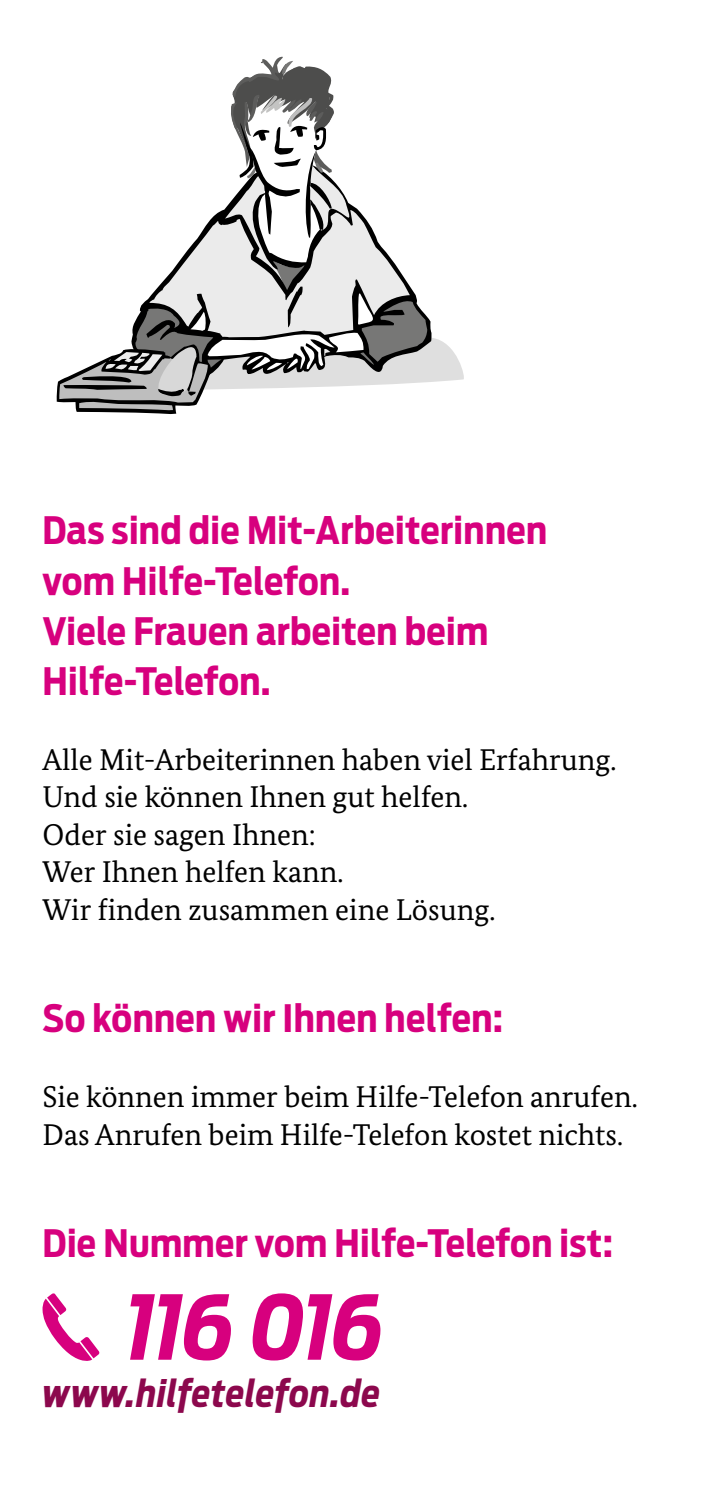
<style>
.page{position:relative;width:709px;height:1489px;background:#fff}
.page>*{position:absolute;margin:0;border:0;box-sizing:border-box;transform-origin:0 0}
.t1{font:700 37.5px/50px "Antenna Condensed";letter-spacing:.01em;color:#d7007e}
.t2{font:italic 700 37px "Antenna Condensed";letter-spacing:.015em;color:#8c084d}
.t3{font:30px "Bundes Serif";color:#000}
</style>
<div class="page">
<svg style="left:57px;top:57px;width:407px;height:357px"></svg>
<svg style="left:42px;top:1293px;width:58px;height:68px"></svg>
<svg style="left:130px;top:1293px;width:250px;height:67px"></svg>
<h2 class="t1" style="left:43px;top:505px;width:506px">Das sind die Mit-Arbeiterinnen vom Hilfe-Telefon.<br>Viele Frauen arbeiten beim<br>Hilfe-Telefon.</h2>
<p class="t3" style="left:43px;top:741px;width:575px">Alle Mit-Arbeiterinnen haben viel Erfahrung.</p>
<p class="t3" style="left:43px;top:778px;width:427px">Und sie können Ihnen gut helfen.</p>
<p class="t3" style="left:43px;top:816px;width:275px">Oder sie sagen Ihnen:</p>
<p class="t3" style="left:43px;top:853px;width:302px">Wer Ihnen helfen kann.</p>
<p class="t3" style="left:43px;top:891px;width:454px">Wir finden zusammen eine Lösung.</p>
<h2 class="t1" style="left:43px;top:993px;width:462px">So können wir Ihnen helfen:</h2>
<p class="t3" style="left:43px;top:1078px;width:596px">Sie können immer beim Hilfe-Telefon anrufen.</p>
<p class="t3" style="left:43px;top:1116px;width:582px">Das Anrufen beim Hilfe-Telefon kostet nichts.</p>
<h2 class="t1" style="left:43px;top:1218px;width:572px">Die Nummer vom Hilfe-Telefon ist:</h2>
<p class="t2" style="left:43px;top:1368px;width:339px">www.hilfetelefon.de</p>
</div>
